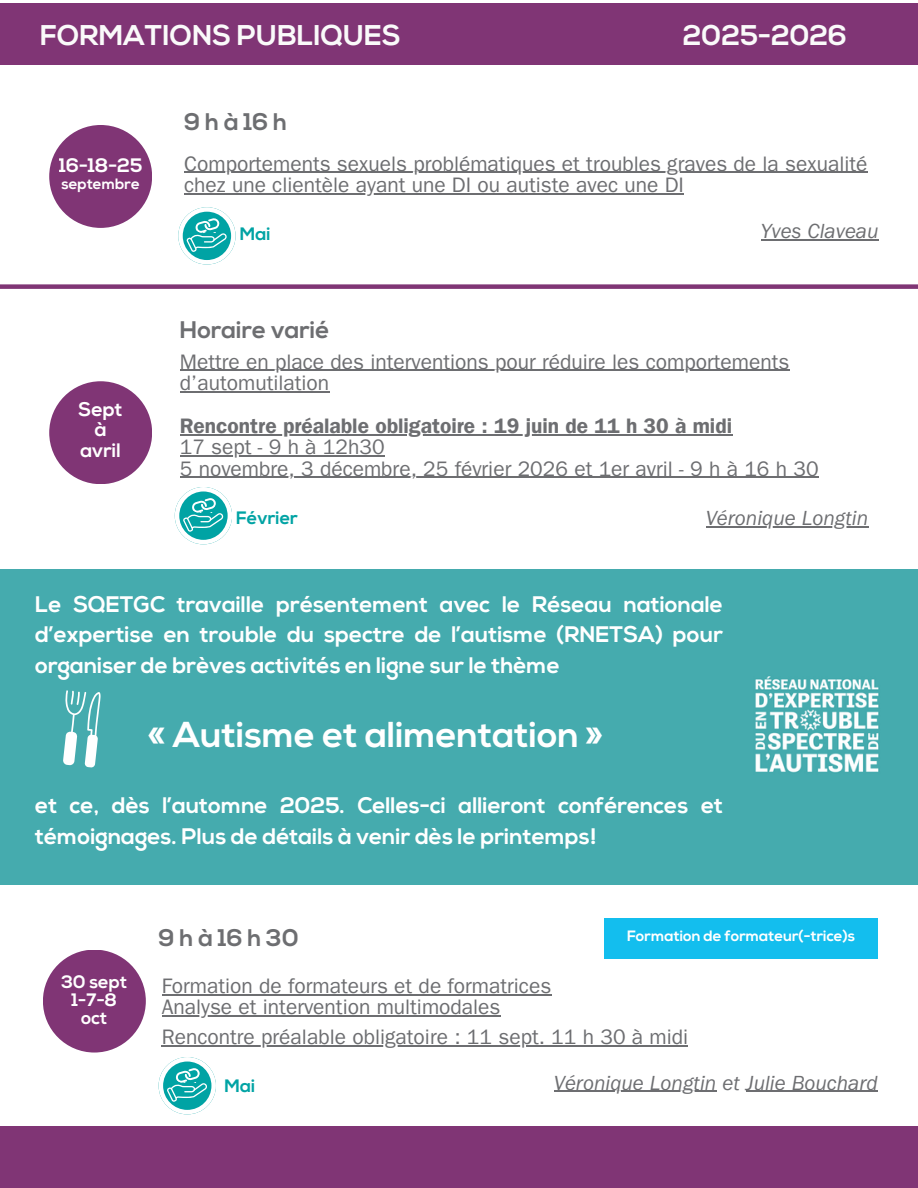
<style>
.page{position:relative;width:918px;height:1188px;background:#fff}
.page>*{position:absolute;margin:0;border:0;box-sizing:border-box;transform-origin:0 0}
.t1{font:700 36px "Nexa";color:#fff}
.t2{font:700 28.5px "Nexa";color:#fafafa}
.t3{font:700 24px "Nexa";color:#6d6e71}
.t4{font:700 24px "Nexa";letter-spacing:.2em;color:#6d6e71}
.t5{font:700 22.5px/30.3px "Nexa";color:#fff;text-align:justify}
.t6{font:21px/21.3px "Franklin Gothic LT Pro";color:#6d6e71}
.t7{font:italic 21px "Franklin Gothic LT Pro";color:#6d6e71}
.t8{font:21px "Franklin Gothic LT Pro Dm";color:#6d6e71}
.t9{font:700 19.5px/20.2px "Nexa";color:#fff;text-align:center}
.t10{font:700 18px/18px "Nexa";color:#fff;text-align:center}
.t11{font:700 18px "Nexa";color:#00a3a4}
.t12{font:700 15px "Nexa";color:#fff}
</style>
<div class="page">
<div style="left:0;top:4px;width:918px;height:61px;background:#803575"></div>
<hr style="left:184px;top:172px;width:684px;height:1px;background:#6d6e71">
<hr style="left:184px;top:193px;width:500px;height:1px;background:#6d6e71">
<div style="left:49px;top:125px;width:103px;height:103px;background:#803575;border-radius:50%"></div>
<svg style="left:178px;top:207px;width:58px;height:58px"></svg>
<div style="left:0;top:284px;width:918px;height:5px;background:#803575"></div>
<div style="left:49px;top:381px;width:103px;height:103px;background:#803575;border-radius:50%"></div>
<svg style="left:175px;top:487px;width:57px;height:57px"></svg>
<div style="left:0;top:1127px;width:918px;height:61px;background:#803575"></div>
<div style="left:0;top:569px;width:918px;height:316px;background:#45abae"></div>
<img style="left:755px;top:676px;width:124px;height:97px">
<svg style="left:63px;top:690px;width:38px;height:77px"></svg>
<hr style="left:761px;top:240px;width:118px;height:1px;background:#6d6e71">
<hr style="left:180px;top:370px;width:609px;height:1px;background:#6d6e71">
<hr style="left:180px;top:391px;width:149px;height:1px;background:#6d6e71">
<hr style="left:180px;top:434px;width:552px;height:1px;background:#6d6e71">
<hr style="left:180px;top:455px;width:205px;height:2px;background:#6d6e71">
<hr style="left:180px;top:477px;width:639px;height:1px;background:#6d6e71">
<hr style="left:706px;top:526px;width:162px;height:2px;background:#6d6e71">
<hr style="left:162px;top:994px;width:389px;height:2px;background:#6d6e71">
<hr style="left:162px;top:1015px;width:339px;height:2px;background:#6d6e71">
<hr style="left:162px;top:1045px;width:526px;height:2px;background:#6d6e71">
<hr style="left:554px;top:1091px;width:162px;height:1px;background:#6d6e71">
<hr style="left:746px;top:1091px;width:132px;height:1px;background:#6d6e71">
<div style="left:43px;top:950px;width:103px;height:103px;background:#803575;border-radius:50%"></div>
<div style="left:604px;top:918px;width:274px;height:41px;background:#13beee"></div>
<svg style="left:159px;top:1057px;width:57px;height:57px"></svg>
<h6 class="t2" style="left:40px;top:24px;width:362px">FORMATIONS PUBLIQUES</h6>
<h6 class="t2" style="left:683px;top:24px;width:166px">2025-2026</h6>
<p class="t9" style="left:59px;top:157px;width:85px">16-18-25</p>
<p class="t12" style="left:62px;top:178px;width:80px">septembre</p>
<h5 class="t9" style="left:79px;top:401px;width:46px">Sept à avril</h5>
<p class="t3" style="left:184px;top:112px;width:104px">9hà16h</p>
<h2 class="t6" style="left:184px;top:156px;width:685px">Comportements sexuels problématiques et troubles graves de la sexualité</h2>
<p class="t6" style="left:184px;top:177px;width:501px">chez une clientèle ayant une DI ou autiste avec une DI</p>
<h3 class="t11" style="left:240px;top:227px;width:32px">Mai</h3>
<h4 class="t7" style="left:761px;top:224px;width:119px">Yves Claveau</h4>
<h5 class="t3" style="left:180px;top:320px;width:151px">Horaire varié</h5>
<h5 class="t6" style="left:180px;top:354px;width:611px">Mettre en place des interventions pour réduire les comportements d’automutilation</h5>
<p class="t8" style="left:180px;top:419px;width:554px">Rencontre préalable obligatoire : 19 juin de 11 h 30 à midi</p>
<p class="t6" style="left:180px;top:440px;width:206px">17 sept - 9 h à 12h30</p>
<h6 class="t6" style="left:180px;top:461px;width:640px">5 novembre, 3 décembre, 25 février 2026 et 1er avril - 9 h à 16 h 30</h6>
<h5 class="t11" style="left:236px;top:510px;width:63px">Février</h5>
<h3 class="t7" style="left:706px;top:511px;width:164px">Véronique Longtin</h3>
<p class="t5" style="left:35px;top:591px;width:689px">Le SQETGC travaille présentement avec le Réseau nationale d’expertise en trouble du spectre de l’autisme (RNETSA) pour organiser de brèves activités en ligne sur le thème</p>
<p class="t1" style="left:148px;top:720px;width:456px">« Autisme et alimentation »</p>
<h5 class="t5" style="left:35px;top:793px;width:689px">et ce, dès l’automne 2025. Celles-ci allieront conférences et témoignages. Plus de détails à venir dès le printemps!</h5>
<h5 class="t10" style="left:61px;top:974px;width:67px">30 sept<br>1-7-8 oct</h5>
<h1 class="t4" style="left:159px;top:928px;width:142px">9hà16h30</h1>
<h3 class="t6" style="left:162px;top:978px;width:391px">Formation de formateurs et de formatrices</h3>
<p class="t6" style="left:162px;top:999px;width:340px">Analyse et intervention multimodales</p>
<p class="t6" style="left:162px;top:1029px;width:528px">Rencontre préalable obligatoire : 11 sept. 11 h 30 à midi</p>
<h6 class="t11" style="left:224px;top:1079px;width:32px">Mai</h6>
<p class="t7" style="left:554px;top:1075px;width:325px">Véronique Longtin et Julie Bouchard</p>
<h5 class="t12" style="left:627px;top:930px;width:230px">Formation de formateur(-trice)s</h5>
</div>
